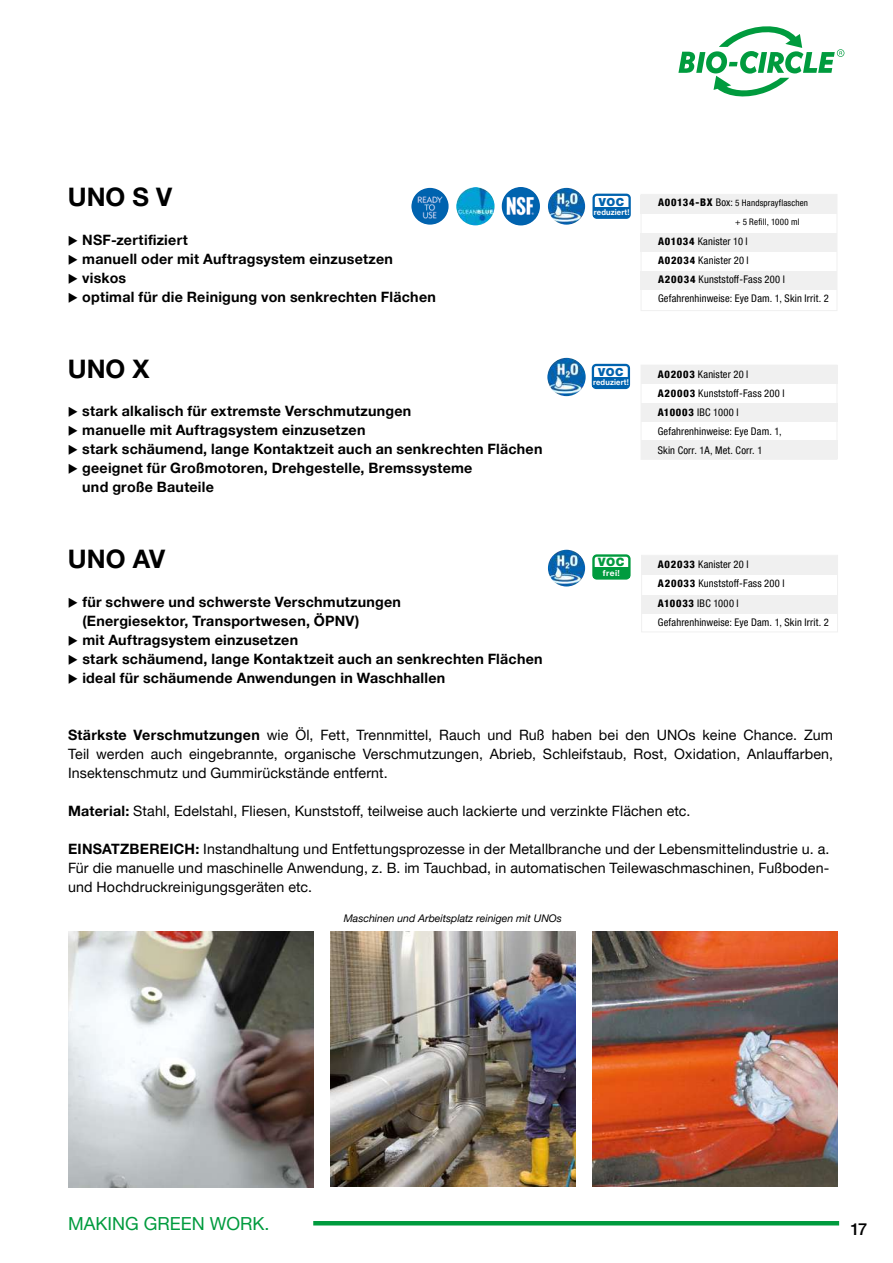
<style>
.page{position:relative;width:893px;height:1263px;background:#fff}
.page>*{position:absolute;margin:0;border:0;box-sizing:border-box;transform-origin:0 0}
.t1{font:700 25.5px "Helvetica Neue LTW1 G";color:#000}
.t2{font:18px "Helvetica Neue LTW1 G";color:#009b3e}
.t3{font:500 16.5px "Helvetica Neue LTW1 G";color:#000}
.t4{font:14.25px/19px "Helvetica Neue LTW1 G";letter-spacing:.01em;color:#000;text-align:justify}
.t5{font:700 14.25px/19px "Helvetica Neue LTW1 G";letter-spacing:.02em;color:#000}
.t6{font:900 11.55px "Helvetica Neue LTW1 G";color:#009b3e}
.t7{font:900 11.1px "Helvetica Neue LTW1 G";letter-spacing:.045em;color:#0063af}
.t8{font:condensed 10.5px/19px "Helvetica Neue LTW1 G";letter-spacing:.02em;color:#000}
.t9{font:italic 10.5px "Helvetica Neue LTW1 G";color:#000}
.t10{font:condensed 9px/19px "Helvetica Neue LTW1 G";letter-spacing:.02em;color:#000}
.t11{font:700 8.4px "Helvetica Neue LTW1 G";color:#fff}
.t12{font:700 8.1px "Helvetica Neue LTW1 G";letter-spacing:.02em;color:#fff;scale:.94 1}
.s1{font-weight:800;font-size:10.5px}
.s2{font-size:10.5px}
.s3{font-weight:800}
.s4{font-weight:700}
</style>
<div class="page">
<svg style="left:678px;top:26px;width:166px;height:71px"></svg>
<hr style="left:0;top:1221px;width:839px;height:4px;background:#009b3e">
<svg style="left:0;top:1221px;width:313px;height:4px"></svg>
<div style="left:641px;top:403px;width:196px;height:18px;background:#f0f0f0"></div>
<div style="left:641px;top:441px;width:196px;height:18px;background:#f0f0f0"></div>
<div style="left:641px;top:365px;width:196px;height:19px;background:#f0f0f0"></div>
<div style="left:641px;top:365px;width:196px;height:95px;border:1px solid #f0f0f0"></div>
<img style="left:547px;top:358px;width:39px;height:38px;border-radius:19px">
<div style="left:592px;top:364px;width:38px;height:25px;border:2px solid #0063af;border-radius:3px"></div>
<div style="left:593px;top:377px;width:36px;height:10px;background:#0063af"></div>
<div style="left:641px;top:233px;width:196px;height:19px;background:#f0f0f0"></div>
<div style="left:641px;top:271px;width:196px;height:19px;background:#f0f0f0"></div>
<div style="left:641px;top:195px;width:196px;height:19px;background:#f0f0f0"></div>
<div style="left:641px;top:194px;width:196px;height:117px;border:1px solid #f0f0f0"></div>
<img style="left:548px;top:188px;width:37px;height:37px;border-radius:18px">
<div style="left:592px;top:194px;width:39px;height:25px;border:2px solid #0063af;border-radius:3px"></div>
<div style="left:593px;top:207px;width:37px;height:10px;background:#0063af"></div>
<img style="left:456px;top:187px;width:39px;height:38px;border-radius:19px">
<img style="left:502px;top:187px;width:38px;height:39px;border-radius:19px">
<img style="left:411px;top:188px;width:38px;height:37px;border-radius:18px">
<img style="left:330px;top:931px;width:245px;height:255px">
<img style="left:592px;top:931px;width:246px;height:255px">
<img style="left:68px;top:931px;width:245px;height:256px">
<img style="left:548px;top:550px;width:37px;height:36px;border-radius:18px">
<div style="left:592px;top:554px;width:39px;height:26px;border:2px solid #009b3e;border-radius:3px"></div>
<div style="left:593px;top:567px;width:37px;height:11px;background:#009b3e"></div>
<div style="left:641px;top:595px;width:196px;height:19px;background:#f0f0f0"></div>
<div style="left:641px;top:556px;width:196px;height:18px;background:#f0f0f0"></div>
<div style="left:641px;top:555px;width:197px;height:77px;border:1px solid #f0f0f0"></div>
<h1 class="t1" style="left:68px;top:182px;width:106px">UNO S V</h1>
<p class="t5" style="left:68px;top:230px;width:122px">◆ NSF-zertifiziert</p>
<p class="t5" style="left:68px;top:249px;width:327px">◆ manuell oder mit Auftragsystem einzusetzen</p>
<p class="t5" style="left:68px;top:268px;width:60px">◆ viskos</p>
<p class="t5" style="left:68px;top:287px;width:370px">◆ optimal für die Reinigung von senkrechten Flächen</p>
<h1 class="t1" style="left:68px;top:353px;width:83px">UNO X</h1>
<p class="t5" style="left:68px;top:401px;width:345px">◆ stark alkalisch für extremste Verschmutzungen</p>
<p class="t5" style="left:68px;top:420px;width:299px">◆ manuelle mit Auftragsystem einzusetzen</p>
<p class="t5" style="left:68px;top:439px;width:476px">◆ stark schäumend, lange Kontaktzeit auch an senkrechten Flächen</p>
<p class="t5" style="left:82px;top:458px;width:392px;text-indent:-15px">◆ geeignet für Großmotoren, Drehgestelle, Bremssysteme und große Bauteile</p>
<h1 class="t1" style="left:68px;top:544px;width:99px">UNO AV</h1>
<p class="t5" style="left:82px;top:592px;width:320px;text-indent:-15px">◆ für schwere und schwerste Verschmutzungen (Energiesektor, Transportwesen, ÖPNV)</p>
<p class="t5" style="left:68px;top:630px;width:232px">◆ mit Auftragsystem einzusetzen</p>
<p class="t5" style="left:68px;top:649px;width:476px">◆ stark schäumend, lange Kontaktzeit auch an senkrechten Flächen</p>
<p class="t5" style="left:68px;top:668px;width:379px">◆ ideal für schäumende Anwendungen in Waschhallen</p>
<p class="t7" style="left:599px;top:195px;width:27px">VOC</p>
<p class="t12" style="left:594px;top:207px;width:39px">reduziert!</p>
<p class="t7" style="left:598px;top:365px;width:27px">VOC</p>
<p class="t12" style="left:593px;top:378px;width:39px">reduziert!</p>
<p class="t10" style="left:735px;top:194px;width:74px;text-indent:-77px"><span class="s1">A00134-BX</span> <span class="s2">Box:</span> 5 Handsprayflaschen + 5 Refill, 1000 ml</p>
<p class="t8" style="left:658px;top:231px;width:172px"><span class="s3">A01034</span> Kanister 10 l<br><span class="s3">A02034</span> Kanister 20 l<br><span class="s3">A20034</span> Kunststoff-Fass 200 l<br>Gefahrenhinweise: Eye Dam. 1, Skin Irrit. 2</p>
<p class="t8" style="left:658px;top:365px;width:128px"><span class="s3">A02003</span> Kanister 20 l<br><span class="s3">A20003</span> Kunststoff-Fass 200 l<br><span class="s3">A10003</span> IBC 1000 l<br>Gefahrenhinweise: Eye Dam. 1,<br>Skin Corr. 1A, Met. Corr. 1</p>
<p class="t6" style="left:598px;top:555px;width:28px">VOC</p>
<p class="t8" style="left:658px;top:555px;width:172px"><span class="s3">A02033</span> Kanister 20 l<br><span class="s3">A20033</span> Kunststoff-Fass 200 l<br><span class="s3">A10033</span> IBC 1000 l<br>Gefahrenhinweise: Eye Dam. 1, Skin Irrit. 2</p>
<p class="t11" style="left:603px;top:568px;width:18px">frei!</p>
<p class="t4" style="left:68px;top:725px;width:767px"><span class="s4">Stärkste Verschmutzungen</span> wie Öl, Fett, Trennmittel, Rauch und Ruß haben bei den UNOs keine Chance. Zum Teil werden auch eingebrannte, organische Verschmutzungen, Abrieb, Schleifstaub, Rost, Oxidation, Anlauffarben, Insektenschmutz und Gummirückstände entfernt.</p>
<p class="t4" style="left:68px;top:801px;width:624px"><span class="s4">Material:</span> Stahl, Edelstahl, Fliesen, Kunststoff, teilweise auch lackierte und verzinkte Flächen etc.</p>
<p class="t4" style="left:68px;top:839px;width:763px"><span class="s4">EINSATZBEREICH:</span> Instandhaltung und Entfettungsprozesse in der Metallbranche und der Lebensmittelindustrie u. a.<br>Für die manuelle und maschinelle Anwendung, z. B. im Tauchbad, in automatischen Teilewaschmaschinen, Fußboden&shy;und Hochdruckreinigungsgeräten etc.</p>
<p class="t9" style="left:344px;top:912px;width:220px">Maschinen und Arbeitsplatz reinigen mit UNOs</p>
<p class="t2" style="left:68px;top:1212px;width:203px">MAKING GREEN WORK.</p>
<p class="t3" style="left:850px;top:1219px;width:18px">17</p>
</div>
